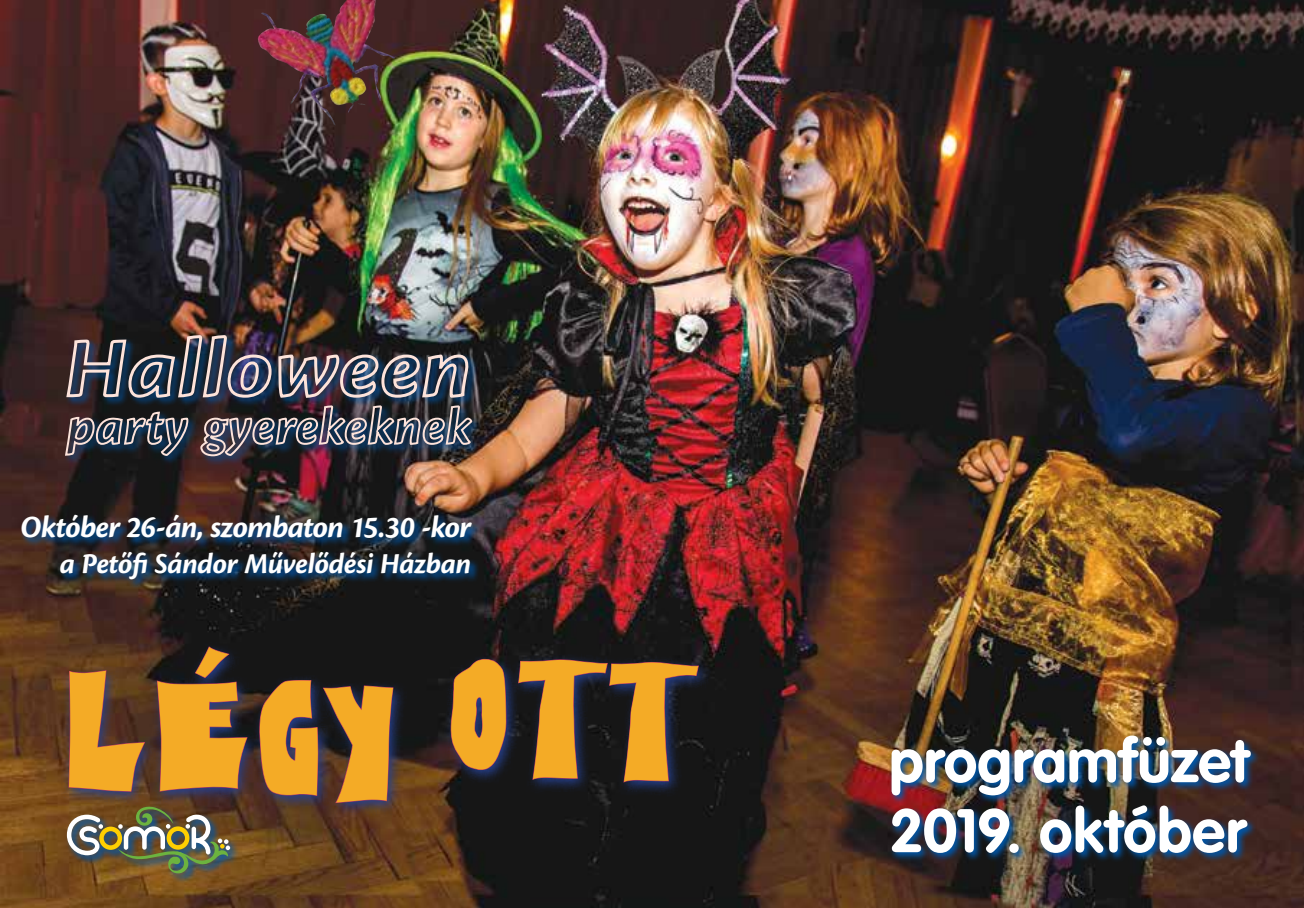
<style>
.page{position:relative;width:1304px;height:908px;background:#fff}
.page>*{position:absolute;margin:0;border:0;box-sizing:border-box;transform-origin:0 0}
.t1{font:190px "Nightmare AOE";color:#f4ab26}
.t2{font:700 60.4px/70px "VAG Rounded H";color:#fff}
.t3{font:italic 700 32px "Cronos Pro";letter-spacing:-.025em;color:#fff}
.t4{font:italic 700 30px "Cronos Pro";letter-spacing:-.015em;color:#fff}
</style>
<div class="page">
<img style="left:0;top:0;width:1304px;height:907px">
<img style="left:889px;top:733px;width:372px;height:129px">
<img style="left:20px;top:333px;width:461px;height:256px">
<img style="left:64px;top:122px;width:410px;height:335px">
<svg style="left:61px;top:640px;width:651px;height:177px;background:#2b221d"></svg>
<svg style="left:68px;top:669px;width:77px;height:122px;background:#433b59"></svg>
<svg style="left:156px;top:645px;width:92px;height:146px;background:#2c315c"></svg>
<svg style="left:259px;top:679px;width:135px;height:124px;background:#303460"></svg>
<svg style="left:450px;top:658px;width:57px;height:112px;background:#2b346a"></svg>
<svg style="left:518px;top:658px;width:181px;height:124px;background:#22284a"></svg>
<svg style="left:65px;top:804px;width:175px;height:79px;background:#754f21"></svg>
<img style="left:67px;top:805px;width:163px;height:70px">
<img style="left:257px;top:0;width:138px;height:126px">
<p class="t3" style="left:20px;top:508px;width:452px">Október 26-án, szombaton 15.30 -kor</p>
<p class="t4" style="left:60px;top:546px;width:413px">a Petőfi Sándor Művelődési Házban</p>
<h1 class="t1" style="left:72px;top:622px;width:623px;rotate:2deg">LÉGY OTT</h1>
<h2 class="t2" style="left:889px;top:725px;width:361px">programfüzet<br>2019. október</h2>
</div>
